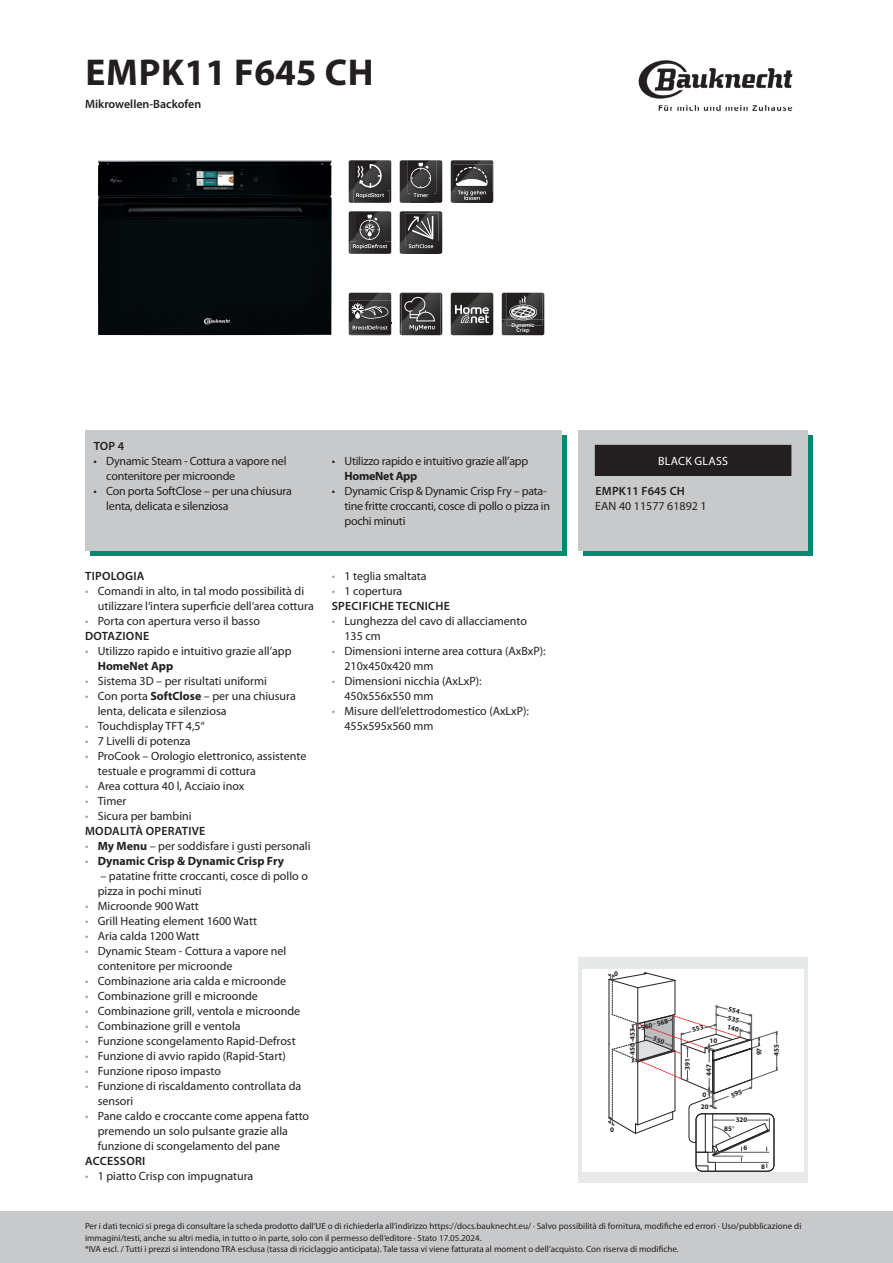
<style>
.page{position:relative;width:893px;height:1263px;background:#fff}
.page>*{position:absolute;margin:0;border:0;box-sizing:border-box;transform-origin:0 0}
.t1{font:700 37.5px "Myriad Pro";letter-spacing:.01em;color:#231f20}
.t2{font:12px/15px "Myriad Pro";color:#231f20}
.t3{font:12px/15px "Myriad Pro";letter-spacing:-.02em;color:#231f20}
.t4{font:600 12px/15px "Myriad Pro";letter-spacing:.02em;color:#231f20}
.t5{font:700 12px "Myriad Pro";color:#231f20}
.t6{font:600 12px "Myriad Pro";color:#231f20}
.t7{font:700 12px "Myriad Pro";letter-spacing:-.02em;color:#231f20}
.t8{font:12px "Myriad Pro";letter-spacing:.02em;color:#fff}
.t9{font:9px/11.2px "Myriad Pro";color:#231f20}
.t10{font:700 7.05px "Myriad Pro";color:#231f20}
.t11{font:700 5.4px/5.4px "Quicksand";color:#fff;text-align:center}
.s1{color:#9ea0a2}
.s2{font-weight:600}
.s3{font-weight:700}
.s4{font-weight:400;color:#9ea0a2}
.s5{font-weight:400}
.s6{font-family:"Times New Roman";font-weight:400}
</style>
<div class="page">
<img style="left:638px;top:60px;width:155px;height:52px">
<div style="left:0;top:1212px;width:893px;height:51px;background:#c7c9cb"></div>
<img style="left:98px;top:160px;width:234px;height:175px">
<svg style="left:349px;top:160px;width:42px;height:43px;background:#484647"></svg>
<svg style="left:349px;top:211px;width:42px;height:43px;background:#494748"></svg>
<svg style="left:400px;top:160px;width:42px;height:43px;background:#413f40"></svg>
<svg style="left:400px;top:211px;width:42px;height:43px;background:#4c4a4b"></svg>
<svg style="left:451px;top:160px;width:42px;height:43px;background:#535152"></svg>
<svg style="left:349px;top:293px;width:42px;height:42px;background:#4c4a4b"></svg>
<img style="left:401px;top:335px;width:40px;height:1px">
<svg style="left:400px;top:293px;width:42px;height:42px;background:#474647"></svg>
<svg style="left:451px;top:293px;width:42px;height:42px;background:#494947"></svg>
<img style="left:502px;top:333px;width:42px;height:2px">
<svg style="left:502px;top:293px;width:42px;height:40px;background:#4e4c4d"></svg>
<svg style="left:90px;top:436px;width:477px;height:120px;background:#20927f"></svg>
<div style="left:85px;top:430px;width:476px;height:120px;background:#c7c9cb"></div>
<div style="left:584px;top:436px;width:229px;height:120px;background:#008871"></div>
<div style="left:578px;top:430px;width:230px;height:120px;background:#c7c9cb"></div>
<div style="left:595px;top:445px;width:196px;height:30px;background:#231f20"></div>
<div style="left:578px;top:958px;width:230px;height:225px;background:#e7e8e8"></div>
<div style="left:583px;top:969px;width:221px;height:202px;background:#fff"></div>
<svg style="left:608px;top:972px;width:170px;height:199px"></svg>
<h1 class="t1" style="left:85px;top:48px;width:290px">EMPK11 F645 CH</h1>
<p class="t6" style="left:85px;top:97px;width:118px">Mikrowellen-Backofen</p>
<p class="t11" style="left:511px;top:322px;width:24px">Dynamic<br>Crisp</p>
<p class="t4" style="left:94px;top:439px;width:32px">TOP 4</p>
<p class="t3" style="left:106px;top:454px;width:182px;text-indent:-13px">• Dynamic Steam - Cottura a vapore nel contenitore per microonde</p>
<p class="t3" style="left:106px;top:484px;width:187px;text-indent:-13px">• Con porta SoftClose – per una chiusura lenta, delicata e silenziosa</p>
<p class="t4" style="left:85px;top:569px;width:61px">TIPOLOGIA</p>
<p class="t2" style="left:98px;top:584px;width:218px;text-indent:-13px"><span class="s1">•</span> Comandi in alto, in tal modo possibilità di utilizzare l‘intera superficie dell‘area cottura</p>
<p class="t2" style="left:85px;top:614px;width:177px"><span class="s1">•</span> Porta con apertura verso il basso<br><span class="s2">DOTAZIONE</span></p>
<p class="t2" style="left:98px;top:644px;width:195px;text-indent:-13px"><span class="s1">•</span> Utilizzo rapido e intuitivo grazie all’app<br><span class="s3">HomeNet App</span></p>
<p class="t2" style="left:85px;top:674px;width:183px"><span class="s1">•</span> Sistema 3D – per risultati uniformi</p>
<p class="t2" style="left:98px;top:689px;width:200px;text-indent:-13px"><span class="s1">•</span> Con porta <span class="s3">SoftClose</span> – per una chiusura lenta, delicata e silenziosa</p>
<p class="t2" style="left:85px;top:719px;width:121px"><span class="s1">•</span> Touchdisplay TFT 4,5“</p>
<p class="t2" style="left:85px;top:734px;width:107px"><span class="s1">•</span> 7 Livelli di potenza</p>
<p class="t2" style="left:98px;top:749px;width:210px;text-indent:-13px"><span class="s1">•</span> ProCook – Orologio elettronico, assistente testuale e programmi di cottura</p>
<p class="t2" style="left:85px;top:779px;width:161px"><span class="s1">•</span> Area cottura 40 l, Acciaio inox</p>
<p class="t2" style="left:85px;top:794px;width:43px"><span class="s1">•</span> Timer</p>
<p class="t4" style="left:85px;top:809px;width:122px"><span class="s4">•</span> <span class="s5">Sicura per bambini<br></span>MODALITÀ OPERATIVE</p>
<p class="t2" style="left:85px;top:839px;width:227px"><span class="s1">•</span> <span class="s3">My Menu</span> – per soddisfare i gusti personali</p>
<p class="t5" style="left:85px;top:853px;width:201px"><span class="s4">•</span> Dynamic Crisp &amp; Dynamic Crisp Fry</p>
<p class="t2" style="left:98px;top:869px;width:212px">– patatine fritte croccanti, cosce di pollo o pizza in pochi minuti</p>
<p class="t2" style="left:85px;top:899px;width:115px"><span class="s1">•</span> Microonde 900 Watt</p>
<p class="t2" style="left:85px;top:914px;width:173px"><span class="s1">•</span> Grill Heating element 1600 Watt</p>
<p class="t2" style="left:85px;top:929px;width:116px"><span class="s1">•</span> Aria calda 1200 Watt</p>
<p class="t2" style="left:98px;top:944px;width:190px;text-indent:-13px"><span class="s1">•</span> Dynamic Steam - Cottura a vapore nel contenitore per microonde</p>
<p class="t2" style="left:85px;top:974px;width:203px"><span class="s1">•</span> Combinazione aria calda e microonde</p>
<p class="t2" style="left:85px;top:989px;width:174px"><span class="s1">•</span> Combinazione grill e microonde</p>
<p class="t2" style="left:85px;top:1004px;width:217px"><span class="s1">•</span> Combinazione grill, ventola e microonde</p>
<p class="t2" style="left:85px;top:1019px;width:157px"><span class="s1">•</span> Combinazione grill e ventola</p>
<p class="t2" style="left:85px;top:1034px;width:212px"><span class="s1">•</span> Funzione scongelamento Rapid-Defrost</p>
<p class="t2" style="left:85px;top:1049px;width:202px"><span class="s1">•</span> Funzione di avvio rapido (Rapid-Start)</p>
<p class="t2" style="left:85px;top:1064px;width:137px"><span class="s1">•</span> Funzione riposo impasto</p>
<p class="t2" style="left:98px;top:1079px;width:205px;text-indent:-13px"><span class="s1">•</span> Funzione di riscaldamento controllata da sensori</p>
<p class="t2" style="left:98px;top:1109px;width:213px;text-indent:-13px"><span class="s1">•</span> Pane caldo e croccante come appena fatto premendo un solo pulsante grazie alla funzione di scongelamento del pane</p>
<p class="t4" style="left:85px;top:1154px;width:62px">ACCESSORI</p>
<p class="t2" style="left:85px;top:1169px;width:170px"><span class="s1">•</span> 1 piatto Crisp con impugnatura</p>
<p class="t3" style="left:332px;top:454px;width:198px">• Utilizzo rapido e intuitivo grazie all’app</p>
<p class="t7" style="left:344px;top:468px;width:74px">HomeNet App</p>
<p class="t3" style="left:344px;top:484px;width:207px;text-indent:-13px">• Dynamic Crisp &amp; Dynamic Crisp Fry – pata&shy;tine fritte croccanti, cosce di pollo o pizza in pochi minuti</p>
<p class="t2" style="left:332px;top:569px;width:96px"><span class="s1">•</span> 1 teglia smaltata</p>
<p class="t4" style="left:332px;top:584px;width:120px"><span class="s4">•</span> <span class="s5">1 copertura<br></span>SPECIFICHE TECNICHE</p>
<p class="t2" style="left:344px;top:614px;width:184px;text-indent:-13px"><span class="s1">•</span> Lunghezza del cavo di allacciamento<br>135 cm</p>
<p class="t2" style="left:344px;top:644px;width:203px;text-indent:-13px"><span class="s1">•</span> Dimensioni interne area cottura (AxBxP):<br>210x450x420 mm</p>
<p class="t2" style="left:344px;top:674px;width:139px;text-indent:-13px"><span class="s1">•</span> Dimensioni nicchia (AxLxP):<br>450x556x550 mm</p>
<p class="t2" style="left:344px;top:704px;width:186px;text-indent:-13px"><span class="s1">•</span> Misure dell‘elettrodomestico (AxLxP):<br>455x595x560 mm</p>
<p class="t8" style="left:658px;top:454px;width:72px">BLACK GLASS</p>
<p class="t4" style="left:595px;top:484px;width:91px">EMPK11 F645 CH</p>
<p class="t2" style="left:595px;top:499px;width:113px">EAN 40 11577 61892 1</p>
<p class="t10" style="left:614px;top:969px;width:5px">0</p>
<p class="t10" style="left:640px;top:1023px;width:16px;rotate:-13deg">560 -</p>
<p class="t10" style="left:628px;top:1055px;width:29px;rotate:-90deg">450 453</p>
<p class="t10" style="left:628px;top:1042px;width:4px;rotate:-90deg">-</p>
<p class="t10" style="left:610px;top:1124px;width:5px">0</p>
<p class="t10" style="left:683px;top:1070px;width:13px;rotate:-90deg">391</p>
<p class="t10" style="left:709px;top:1036px;width:9px">10</p>
<p class="t10" style="left:704px;top:1076px;width:13px;rotate:-90deg">447</p>
<p class="t10" style="left:703px;top:1090px;width:5px">0</p>
<p class="t10" style="left:701px;top:1102px;width:9px">20</p>
<p class="t10" style="left:736px;top:1115px;width:13px">320</p>
<p class="t10" style="left:724px;top:1124px;width:12px">85<span class="s6">¡</span></p>
<p class="t10" style="left:743px;top:1143px;width:5px">6</p>
<p class="t10" style="left:755px;top:1055px;width:9px;rotate:-90deg">97</p>
<p class="t10" style="left:772px;top:1056px;width:13px;rotate:-90deg">455</p>
<p class="t10" style="left:761px;top:1162px;width:5px">8</p>
<p class="t9" style="left:85px;top:1221px;width:718px">Per i dati tecnici si prega di consultare la scheda prodotto dall‘UE o di richiederla all‘indirizzo https://docs.bauknecht.eu/ · Salvo possibilità di fornitura, modifiche ed errori · Uso/pubblicazione di immagini/testi, anche su altri media, in tutto o in parte, solo con il permesso dell‘editore · Stato 17.05.2024.<br>*IVA escl. / Tutti i prezzi si intendono TRA esclusa (tassa di riciclaggio anticipata). Tale tassa vi viene fatturata al moment o dell’acquisto. Con riserva di modifiche.</p>
</div>
